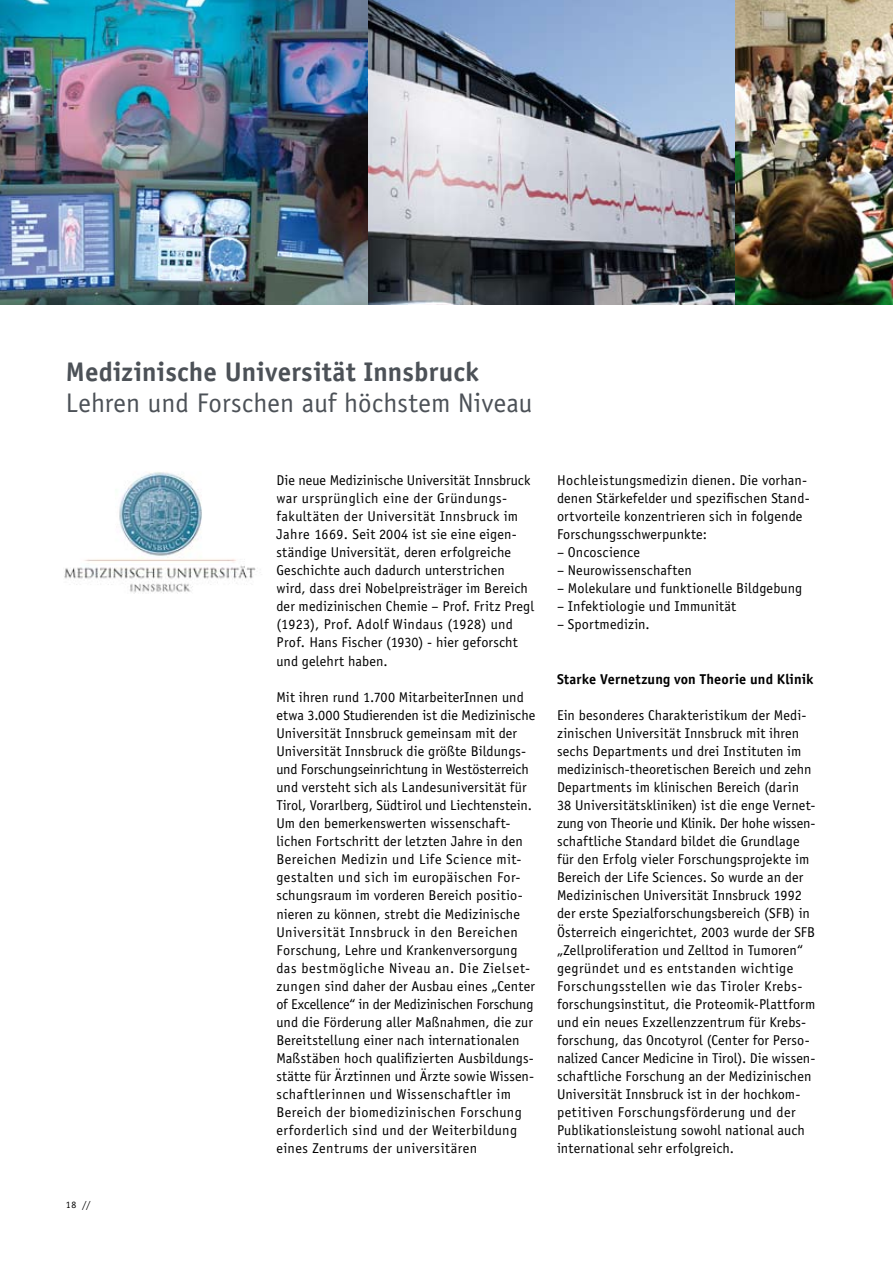
<style>
.page{position:relative;width:893px;height:1263px;background:#fff}
.page>*{position:absolute;margin:0;border:0;box-sizing:border-box;transform-origin:0 0}
.t1{font:27px "Officina Sans LT";letter-spacing:.005em;color:#4c5157}
.t2{font:700 27px "Officina Sans LT";letter-spacing:.005em;color:#4c5157}
.t3{font:14.25px/18px "Officina Sans LT";letter-spacing:.01em;color:#000}
.t4{font:700 14.25px "Officina Sans LT";letter-spacing:.01em;color:#000}
.t5{font:9.75px "Officina Sans LT";color:#000}
</style>
<div class="page">
<img style="left:368px;top:0;width:368px;height:304px">
<img style="left:0;top:0;width:368px;height:304px">
<img style="left:736px;top:0;width:157px;height:304px">
<img style="left:64px;top:472px;width:192px;height:122px">
<h1 class="t2" style="left:66px;top:355px;width:415px">Medizinische Universität Innsbruck</h1>
<h1 class="t1" style="left:66px;top:388px;width:468px">Lehren und Forschen auf höchstem Niveau</h1>
<p class="t5" style="left:66px;top:1199px;width:26px">18 //</p>
<p class="t3" style="left:276px;top:471px;width:259px">Die neue Medizinische Universität Innsbruck war ursprünglich eine der Gründungs&shy;fakultäten der Universität Innsbruck im Jahre 1669. Seit 2004 ist sie eine eigen&shy;ständige Universität, deren erfolgreiche Geschichte auch dadurch unterstrichen wird, dass drei Nobelpreisträger im Bereich der medizinischen Chemie – Prof. Fritz Pregl (1923), Prof. Adolf Windaus (1928) und Prof. Hans Fischer (1930) - hier geforscht und gelehrt haben.</p>
<p class="t3" style="left:276px;top:688px;width:260px">Mit ihren rund 1.700 MitarbeiterInnen und etwa 3.000 Studierenden ist die Medizinische Universität Innsbruck gemeinsam mit der Universität Innsbruck die größte Bildungs&shy;und Forschungseinrichtung in Westösterreich und versteht sich als Landesuniversität für Tirol, Vorarlberg, Südtirol und Liechtenstein.<br>Um den bemerkenswerten wissenschaft&shy;lichen Fortschritt der letzten Jahre in den Bereichen Medizin und Life Science mit&shy;gestalten und sich im europäischen For&shy;schungsraum im vorderen Bereich positio&shy;nieren zu können, strebt die Medizinische Universität Innsbruck in den Bereichen Forschung, Lehre und Krankenversorgung das bestmögliche Niveau an. Die Zielset&shy;zungen sind daher der Ausbau eines „Center of Excellence“ in der Medizinischen Forschung und die Förderung aller Maßnahmen, die zur Bereitstellung einer nach internationalen Maßstäben hoch qualifizierten Ausbildungs&shy;stätte für Ärztinnen und Ärzte sowie Wissen&shy;schaftlerinnen und Wissenschaftler im Bereich der biomedizinischen Forschung erforderlich sind und der Weiterbildung eines Zentrums der universitären</p>
<p class="t3" style="left:557px;top:471px;width:254px">Hochleistungsmedizin dienen. Die vorhan&shy;denen Stärkefelder und spezifischen Stand&shy;ortvorteile konzentrieren sich in folgende Forschungsschwerpunkte:</p>
<p class="t3" style="left:557px;top:543px;width:84px">– Oncoscience</p>
<p class="t3" style="left:557px;top:561px;width:136px">– Neurowissenschaften</p>
<p class="t3" style="left:557px;top:579px;width:247px">– Molekulare und funktionelle Bildgebung</p>
<p class="t3" style="left:557px;top:597px;width:181px">– Infektiologie und Immunität</p>
<p class="t3" style="left:557px;top:615px;width:94px">– Sportmedizin.</p>
<p class="t4" style="left:557px;top:670px;width:258px">Starke Vernetzung von Theorie und Klinik</p>
<p class="t3" style="left:557px;top:706px;width:260px">Ein besonderes Charakteristikum der Medi&shy;zinischen Universität Innsbruck mit ihren sechs Departments und drei Instituten im medizinisch-theoretischen Bereich und zehn Departments im klinischen Bereich (darin 38 Universitätskliniken) ist die enge Vernet&shy;zung von Theorie und Klinik. Der hohe wissen&shy;schaftliche Standard bildet die Grundlage für den Erfolg vieler Forschungsprojekte im Bereich der Life Sciences. So wurde an der Medizinischen Universität Innsbruck 1992 der erste Spezialforschungsbereich (SFB) in Österreich eingerichtet, 2003 wurde der SFB „Zellproliferation und Zelltod in Tumoren“ gegründet und es entstanden wichtige Forschungsstellen wie das Tiroler Krebs&shy;forschungsinstitut, die Proteomik-Plattform und ein neues Exzellenzzentrum für Krebs&shy;forschung, das Oncotyrol (Center for Perso&shy;nalized Cancer Medicine in Tirol). Die wissen&shy;schaftliche Forschung an der Medizinischen Universität Innsbruck ist in der hochkom&shy;petitiven Forschungsförderung und der Publikationsleistung sowohl national auch international sehr erfolgreich.</p>
</div>
